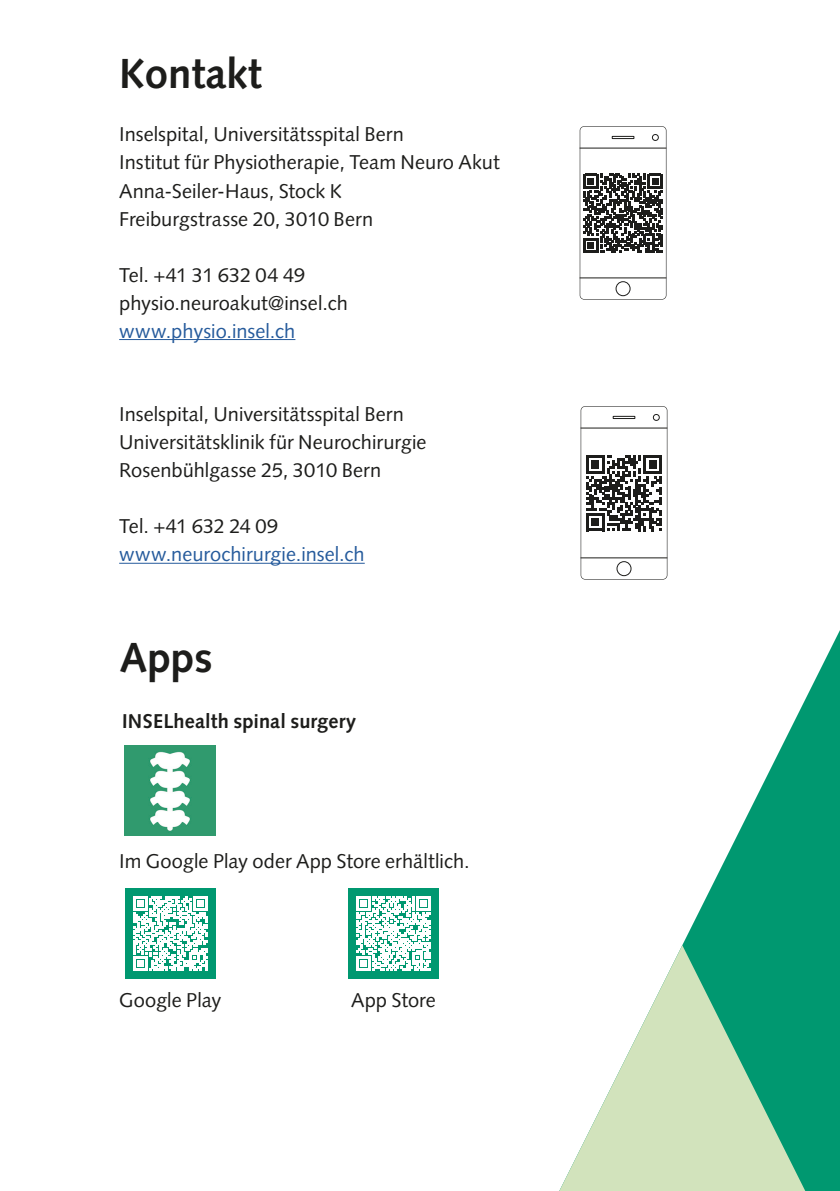
<style>
.page{position:relative;width:840px;height:1191px;background:#fff}
.page>*{position:absolute;margin:0;border:0;box-sizing:border-box;transform-origin:0 0}
.t1{font:700 42px "Syntax LT Pro";color:#1d1d1b}
.t2{font:20px/28px "Syntax LT Pro";color:#1d1d1b}
.t3{font:20px "Syntax LT Pro";letter-spacing:.005em;color:#265b9c}
.t4{font:700 20px "Syntax LT Pro";letter-spacing:.01em;color:#1d1d1b}
.t5{font:20px "Syntax LT Pro";letter-spacing:-.02em;color:#1d1d1b}
</style>
<div class="page">
<svg style="left:582px;top:129px;width:257px;height:816px"></svg>
<svg style="left:438px;top:945px;width:401px;height:246px"></svg>
<hr style="left:119px;top:339px;width:176px;height:1px;background:#265b9c">
<hr style="left:119px;top:563px;width:245px;height:1px;background:#265b9c">
<svg style="left:580px;top:406px;width:87px;height:173px"></svg>
<svg style="left:579px;top:126px;width:87px;height:173px"></svg>
<img style="left:125px;top:745px;width:90px;height:91px">
<div style="left:125px;top:888px;width:90px;height:91px;background:#009870"></div>
<svg style="left:133px;top:896px;width:74px;height:75px"></svg>
<div style="left:348px;top:888px;width:90px;height:91px;background:#009870"></div>
<svg style="left:356px;top:896px;width:74px;height:75px"></svg>
<h1 class="t1" style="left:119px;top:49px;width:144px">Kontakt</h1>
<p class="t2" style="left:119px;top:121px;width:382px">Inselspital, Universitätsspital Bern<br>Institut für Physiotherapie, Team Neuro Akut Anna-Seiler-Haus, Stock K<br>Freiburgstrasse 20, 3010 Bern</p>
<p class="t2" style="left:119px;top:261px;width:230px">Tel. +41 31 632 04 49 physio.neuroakut@insel.ch</p>
<p class="t3" style="left:119px;top:319px;width:178px">www.physio.insel.ch</p>
<p class="t2" style="left:119px;top:400px;width:309px">Inselspital, Universitätsspital Bern<br>Universitätsklinik für Neurochirurgie<br>Rosenbühlgasse 25, 3010 Bern</p>
<p class="t5" style="left:119px;top:514px;width:160px">Tel. +41 632 24 09</p>
<p class="t3" style="left:119px;top:542px;width:247px">www.neurochirurgie.insel.ch</p>
<h1 class="t1" style="left:119px;top:632px;width:95px">Apps</h1>
<p class="t4" style="left:122px;top:709px;width:235px">INSELhealth spinal surgery</p>
<p class="t2" style="left:119px;top:847px;width:352px">Im Google Play oder App Store erhältlich.</p>
<p class="t2" style="left:119px;top:986px;width:104px">Google Play</p>
<p class="t2" style="left:351px;top:986px;width:86px">App Store</p>
</div>
